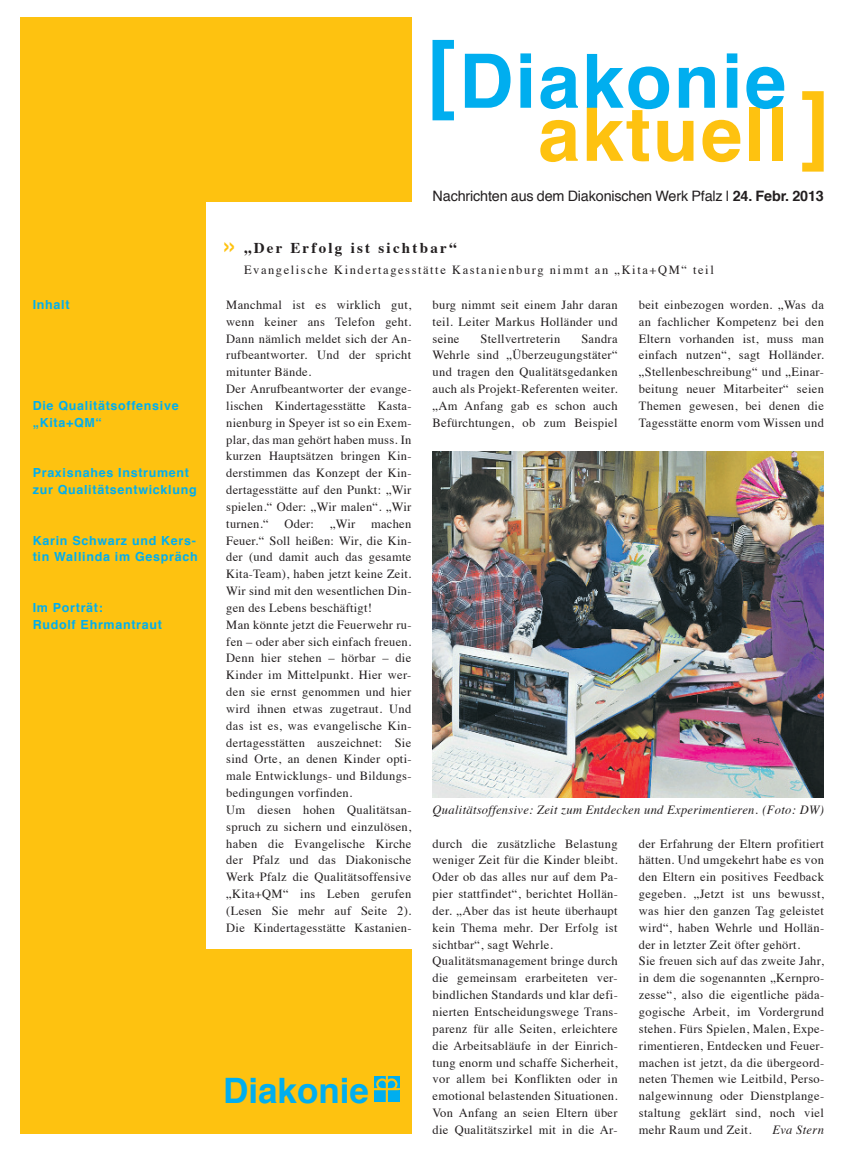
<style>
.page{position:relative;width:844px;height:1169px;background:#fff}
.page>*{position:absolute;margin:0;border:0;box-sizing:border-box;transform-origin:0 0}
.t1{font:700 87.5px "Helvetica";color:#00aeef}
.t2{font:700 87.5px "Helvetica";color:#fec210}
.t3{font:700 75px "Helvetica";letter-spacing:.03em;color:#00aeef}
.t4{font:700 75px "Helvetica";letter-spacing:.03em;color:#fec210}
.t5{font:700 35px "Helvetica";color:#00aeef}
.t6{font:700 25px "Helvetica";color:#fec210}
.t7{font:700 15px "Times";letter-spacing:.15em;color:#231f20}
.t8{font:14.38px "Helvetica";letter-spacing:-.01em;color:#231f20}
.t9{font:12.5px/16.9px "Times";letter-spacing:.025em;color:#231f20}
.t10{font:700 12.5px/16.9px "Helvetica";letter-spacing:.055em;color:#00aeef}
.t11{font:italic 12.5px "Times";letter-spacing:.025em;color:#231f20}
.t12{font:12.5px "Times";letter-spacing:.125em;color:#231f20}
.s1{font-weight:700}
</style>
<div class="page">
<div style="left:20px;top:17px;width:185px;height:1117px;background:#fec210"></div>
<div style="left:20px;top:949px;width:391px;height:185px;background:#fec210"></div>
<img style="left:375px;top:1077px;width:25px;height:25px">
<img style="left:433px;top:452px;width:391px;height:345px">
<div style="left:20px;top:17px;width:391px;height:185px;background:#fec210"></div>
<p class="t10" style="left:33px;top:297px;width:38px">Inhalt</p>
<p class="t10" style="left:33px;top:398px;width:147px">Die Qualitätsoffensive „Kita+QM“</p>
<p class="t10" style="left:33px;top:465px;width:165px">Praxisnahes Instrument zur Qualitätsentwicklung</p>
<p class="t10" style="left:33px;top:533px;width:166px">Karin Schwarz und Kers&shy;tin Wallinda im Gespräch</p>
<p class="t10" style="left:33px;top:600px;width:131px">Im Porträt:<br>Rudolf Ehrmantraut</p>
<h1 class="t1" style="left:427px;top:36px;width:31px">[</h1>
<h2 class="t3" style="left:459px;top:50px;width:329px">Diakonie</h2>
<h2 class="t4" style="left:538px;top:103px;width:252px">aktuell</h2>
<h1 class="t2" style="left:800px;top:87px;width:31px">]</h1>
<p class="t8" style="left:433px;top:190px;width:393px">Nachrichten aus dem Diakonischen Werk Pfalz | <span class="s1">24. Febr. 2013</span></p>
<h3 class="t6" style="left:224px;top:234px;width:15px">»</h3>
<p class="t7" style="left:244px;top:242px;width:214px">„Der Erfolg ist sichtbar“</p>
<p class="t12" style="left:244px;top:265px;width:471px">Evangelische Kindertagesstätte Kastanienburg nimmt an „Kita+QM“ teil</p>
<p class="t9" style="left:226px;top:297px;width:187px">Manchmal ist es wirklich gut, wenn keiner ans Telefon geht.<br>Dann nämlich meldet sich der An&shy;rufbeantworter. Und der spricht mitunter Bände.<br>Der Anrufbeantworter der evange&shy;lischen Kindertagesstätte Kasta&shy;nienburg in Speyer ist so ein Exem&shy;plar, das man gehört haben muss. In kurzen Hauptsätzen bringen Kin&shy;derstimmen das Konzept der Kin&shy;dertagesstätte auf den Punkt: „Wir spielen.“ Oder: „Wir malen“. „Wir turnen.“</p>
<p class="t9" style="left:639px;top:297px;width:187px;text-align:justify">beit einbezogen worden. „Was da an fachlicher Kompetenz bei den Eltern vorhanden ist, muss man einfach nutzen“, sagt Holländer. „Stellenbeschreibung“ und „Einar&shy;beitung neuer Mitarbeiter“ seien Themen gewesen, bei denen die Tagesstätte enorm vom Wissen und</p>
<p class="t9" style="left:432px;top:297px;width:187px;text-align:justify">burg nimmt seit einem Jahr daran teil. Leiter Markus Holländer und seine</p>
<p class="t9" style="left:481px;top:331px;width:81px">Stellvertreterin</p>
<p class="t9" style="left:432px;top:331px;width:187px;text-align:justify;text-indent:149px">Sandra Wehrle sind „Überzeugungstäter“ und tragen den Qualitätsgedanken auch als Projekt-Referenten weiter. „Am Anfang gab es schon auch Befürchtungen, ob zum Beispiel</p>
<p class="t9" style="left:285px;top:516px;width:31px">Oder:</p>
<p class="t9" style="left:330px;top:516px;width:27px">„Wir</p>
<p class="t9" style="left:226px;top:516px;width:187px;text-indent:145px">machen<br>Feuer.“ Soll heißen: Wir, die Kin&shy;der (und damit auch das gesamte<br>Kita-Team), haben jetzt keine Zeit.<br>Wir sind mit den wesentlichen Din&shy;gen des Lebens beschäftigt!<br>Man könnte jetzt die Feuerwehr ru&shy;fen – oder aber sich einfach freuen.<br>Denn hier stehen – hörbar – die<br>Kinder im Mittelpunkt. Hier wer&shy;den sie ernst genommen und hier wird ihnen etwas zugetraut. Und das ist es, was evangelische Kin&shy;dertagesstätten auszeichnet: Sie sind Orte, an denen Kinder opti&shy;male Entwicklungs- und Bildungs&shy;bedingungen vorfinden.<br>Um diesen hohen Qualitätsan&shy;spruch zu sichern und einzulösen, haben die Evangelische Kirche der Pfalz und das Diakonische<br>Werk Pfalz die Qualitätsoffensive „Kita+QM“ ins Leben gerufen (Lesen Sie mehr auf Seite 2).<br>Die Kindertagesstätte Kastanien-</p>
<p class="t11" style="left:433px;top:804px;width:393px">Qualitätsoffensive: Zeit zum Entdecken und Experimentieren. (Foto: DW)</p>
<p class="t9" style="left:639px;top:836px;width:187px">der Erfahrung der Eltern profitiert hätten. Und umgekehrt habe es von den Eltern ein positives Feedback gegeben. „Jetzt ist uns bewusst, was hier den ganzen Tag geleistet wird“, haben Wehrle und Hollän&shy;der in letzter Zeit öfter gehört.<br>Sie freuen sich auf das zweite Jahr, in dem die sogenannten „Kernpro&shy;zesse“, also die eigentliche päda&shy;gogische Arbeit, im Vordergrund stehen. Fürs Spielen, Malen, Expe&shy;rimentieren, Entdecken und Feuer&shy;machen ist jetzt, da die übergeord&shy;neten Themen wie Leitbild, Perso&shy;nalgewinnung oder Dienstplange&shy;staltung geklärt sind, noch viel mehr Raum und Zeit.</p>
<p class="t9" style="left:433px;top:836px;width:187px">durch die zusätzliche Belastung weniger Zeit für die Kinder bleibt.<br>Oder ob das alles nur auf dem Pa&shy;pier stattfindet“, berichtet Hollän&shy;der. „Aber das ist heute überhaupt kein Thema mehr. Der Erfolg ist sichtbar“, sagt Wehrle.<br>Qualitätsmanagement bringe durch die gemeinsam erarbeiteten ver&shy;bindlichen Standards und klar defi&shy;nierten Entscheidungswege Trans&shy;parenz für alle Seiten, erleichtere die Arbeitsabläufe in der Einrich&shy;tung enorm und schaffe Sicherheit, vor allem bei Konflikten oder in emotional belastenden Situationen.<br>Von Anfang an seien Eltern über die Qualitätszirkel mit in die Ar-</p>
<h3 class="t5" style="left:223px;top:1075px;width:147px">Diakonie</h3>
<p class="t11" style="left:772px;top:1124px;width:53px">Eva Stern</p>
</div>
